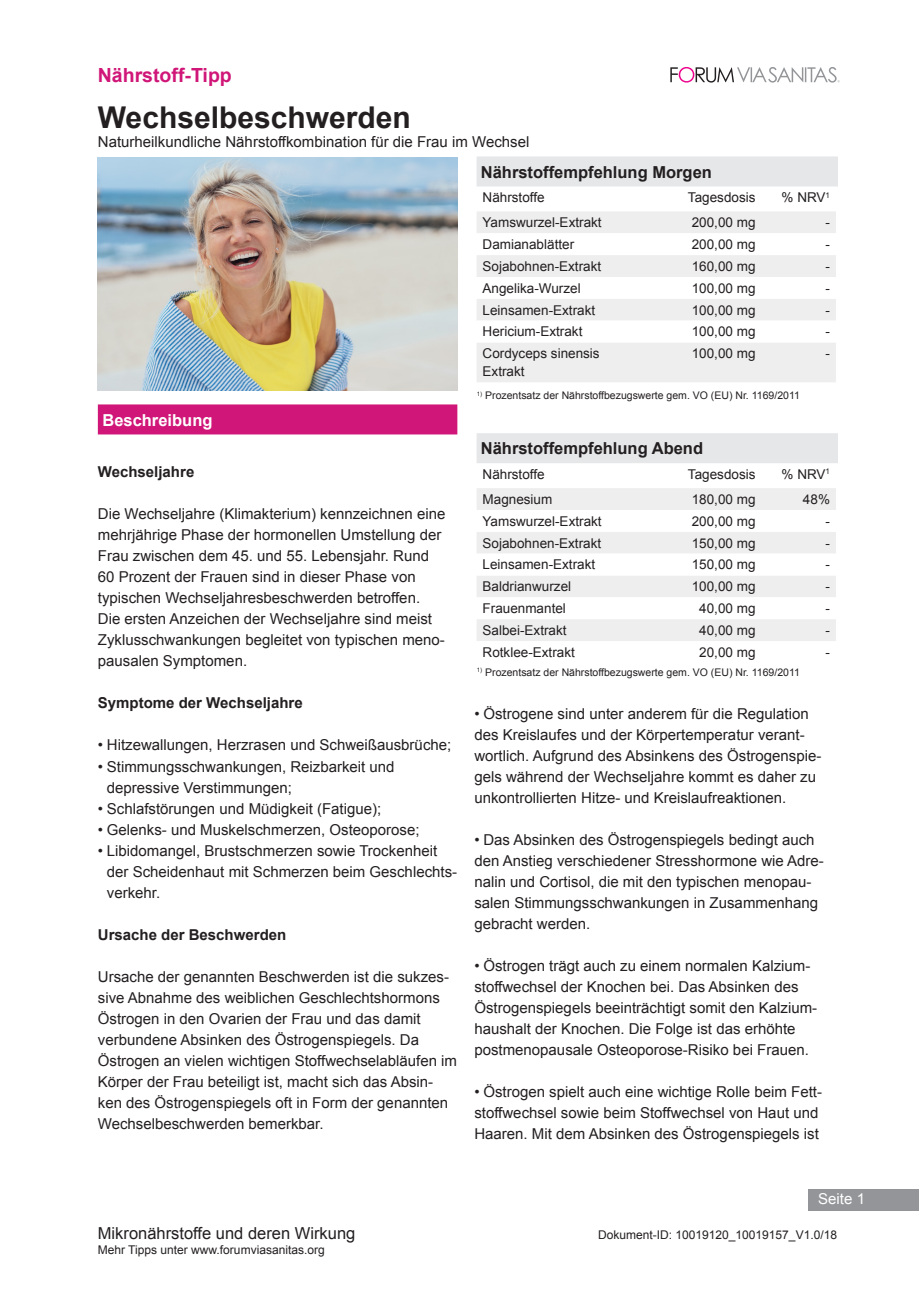
<style>
.page{position:relative;width:919px;height:1289px;background:#fff}
.page>*{position:absolute;margin:0;border:0;box-sizing:border-box;transform-origin:0 0}
.t1{font:700 30px "Arial";color:#231f20}
.t2{font:700 19.5px "Arial";color:#d01678}
.t3{font:700 16.5px "Arial";color:#231f20}
.t4{font:16.5px "Arial";color:#231f20}
.t5{font:700 16.5px "Arial";color:#fff}
.t6{font:15px/21px "Arial";color:#231f20}
.t7{font:700 15px "Arial";color:#231f20}
.t8{font:15px "Arial";color:#fff}
.t9{font:13.5px/18px "Arial";color:#231f20}
.t10{font:12px "Arial";color:#231f20}
.t11{font:10.5px "Arial";color:#231f20}
</style>
<div class="page">
<div style="left:808px;top:1188px;width:110px;height:22px;background:#939598"></div>
<svg style="left:670px;top:67px;width:169px;height:16px"></svg>
<div style="left:476px;top:156px;width:361px;height:30px;background:#e6e7e9"></div>
<div style="left:98px;top:404px;width:359px;height:30px;background:#d01678"></div>
<img style="left:98px;top:157px;width:359px;height:233px">
<div style="left:477px;top:212px;width:359px;height:170px;background:#eeeeef"></div>
<svg style="left:477px;top:233px;width:359px;height:109px"></svg>
<div style="left:476px;top:433px;width:361px;height:30px;background:#e6e7e9"></div>
<div style="left:477px;top:488px;width:359px;height:22px;background:#eeeeef"></div>
<svg style="left:477px;top:532px;width:359px;height:109px;fill:#eeeeef"></svg>
<h2 class="t2" style="left:98px;top:62px;width:135px">Nährstoff-Tipp</h2>
<h1 class="t1" style="left:98px;top:96px;width:314px">Wechselbeschwerden</h1>
<p class="t6" style="left:98px;top:131px;width:433px">Naturheilkundliche Nährstoffkombination für die Frau im Wechsel</p>
<p class="t3" style="left:481px;top:160px;width:232px">Nährstoffempfehlung Morgen</p>
<p class="t9" style="left:482px;top:188px;width:64px">Nährstoffe</p>
<p class="t9" style="left:688px;top:188px;width:69px">Tagesdosis</p>
<p class="t9" style="left:781px;top:188px;width:50px">% NRV<sup>1</sup></p>
<p class="t9" style="left:482px;top:213px;width:121px">Yamswurzel-Extrakt</p>
<p class="t9" style="left:691px;top:213px;width:65px">200,00 mg</p>
<p class="t9" style="left:825px;top:213px;width:6px">-</p>
<p class="t9" style="left:482px;top:235px;width:93px">Damianablätter</p>
<p class="t9" style="left:691px;top:235px;width:65px">200,00 mg</p>
<p class="t9" style="left:825px;top:235px;width:6px">-</p>
<p class="t9" style="left:482px;top:257px;width:120px">Sojabohnen-Extrakt</p>
<p class="t9" style="left:691px;top:257px;width:65px">160,00 mg</p>
<p class="t9" style="left:825px;top:257px;width:6px">-</p>
<p class="t9" style="left:482px;top:279px;width:100px">Angelika-Wurzel</p>
<p class="t9" style="left:691px;top:279px;width:65px">100,00 mg</p>
<p class="t9" style="left:825px;top:279px;width:6px">-</p>
<p class="t9" style="left:482px;top:301px;width:114px">Leinsamen-Extrakt</p>
<p class="t9" style="left:691px;top:301px;width:65px">100,00 mg</p>
<p class="t9" style="left:825px;top:301px;width:6px">-</p>
<p class="t9" style="left:482px;top:322px;width:101px">Hericium-Extrakt</p>
<p class="t9" style="left:691px;top:322px;width:65px">100,00 mg</p>
<p class="t9" style="left:825px;top:322px;width:6px">-</p>
<p class="t9" style="left:482px;top:344px;width:119px">Cordyceps sinensis<br>Extrakt</p>
<p class="t9" style="left:691px;top:344px;width:65px">100,00 mg</p>
<p class="t9" style="left:825px;top:344px;width:6px">-</p>
<p class="t5" style="left:102px;top:408px;width:112px">Beschreibung</p>
<p class="t7" style="left:98px;top:461px;width:98px">Wechseljahre</p>
<p class="t6" style="left:98px;top:503px;width:349px">Die Wechseljahre (Klimakterium) kennzeichnen eine mehrjährige Phase der hormonellen Umstellung der Frau zwischen dem 45. und 55. Lebensjahr. Rund 60 Prozent der Frauen sind in dieser Phase von typischen Wechseljahresbeschwerden betroffen.<br>Die ersten Anzeichen der Wechseljahre sind meist Zyklusschwankungen begleitet von typischen meno&shy;pausalen Symptomen.</p>
<p class="t7" style="left:98px;top:692px;width:206px">Symptome der Wechseljahre</p>
<p class="t6" style="left:98px;top:734px;width:355px">• Hitzewallungen, Herzrasen und Schweißausbrüche;</p>
<p class="t6" style="left:107px;top:755px;width:289px;text-indent:-9px">• Stimmungsschwankungen, Reizbarkeit und depressive Verstimmungen;</p>
<p class="t6" style="left:98px;top:797px;width:285px">• Schlafstörungen und Müdigkeit (Fatigue);</p>
<p class="t6" style="left:98px;top:818px;width:323px">• Gelenks- und Muskelschmerzen, Osteoporose;</p>
<p class="t6" style="left:107px;top:839px;width:352px;text-indent:-9px">• Libidomangel, Brustschmerzen sowie Trockenheit der Scheidenhaut mit Schmerzen beim Geschlechts&shy;verkehr.</p>
<p class="t7" style="left:98px;top:923px;width:190px">Ursache der Beschwerden</p>
<p class="t6" style="left:98px;top:965px;width:361px">Ursache der genannten Beschwerden ist die sukzes&shy;sive Abnahme des weiblichen Geschlechtshormons Östrogen in den Ovarien der Frau und das damit verbundene Absinken des Östrogenspiegels. Da Östrogen an vielen wichtigen Stoffwechselabläufen im Körper der Frau beteiligt ist, macht sich das Absin&shy;ken des Östrogenspiegels oft in Form der genannten Wechselbeschwerden bemerkbar.</p>
<p class="t11" style="left:477px;top:388px;width:324px"><sup>1)</sup> Prozentsatz der Nährstoffbezugswerte gem. VO (EU) Nr. 1169/2011</p>
<p class="t3" style="left:481px;top:437px;width:224px">Nährstoffempfehlung Abend</p>
<p class="t9" style="left:482px;top:465px;width:64px">Nährstoffe</p>
<p class="t9" style="left:688px;top:465px;width:69px">Tagesdosis</p>
<p class="t9" style="left:781px;top:465px;width:50px">% NRV<sup>1</sup></p>
<p class="t9" style="left:482px;top:490px;width:71px">Magnesium</p>
<p class="t9" style="left:691px;top:490px;width:65px">180,00 mg</p>
<p class="t9" style="left:802px;top:490px;width:29px">48%</p>
<p class="t9" style="left:482px;top:512px;width:121px">Yamswurzel-Extrakt</p>
<p class="t9" style="left:691px;top:512px;width:65px">200,00 mg</p>
<p class="t9" style="left:825px;top:512px;width:6px">-</p>
<p class="t9" style="left:482px;top:534px;width:120px">Sojabohnen-Extrakt</p>
<p class="t9" style="left:691px;top:534px;width:65px">150,00 mg</p>
<p class="t9" style="left:825px;top:534px;width:6px">-</p>
<p class="t9" style="left:482px;top:555px;width:114px">Leinsamen-Extrakt</p>
<p class="t9" style="left:691px;top:555px;width:65px">150,00 mg</p>
<p class="t9" style="left:825px;top:555px;width:6px">-</p>
<p class="t9" style="left:482px;top:577px;width:90px">Baldrianwurzel</p>
<p class="t9" style="left:691px;top:577px;width:65px">100,00 mg</p>
<p class="t9" style="left:825px;top:577px;width:6px">-</p>
<p class="t9" style="left:482px;top:599px;width:85px">Frauenmantel</p>
<p class="t9" style="left:699px;top:599px;width:58px">40,00 mg</p>
<p class="t9" style="left:825px;top:599px;width:6px">-</p>
<p class="t9" style="left:482px;top:621px;width:86px">Salbei-Extrakt</p>
<p class="t9" style="left:699px;top:621px;width:58px">40,00 mg</p>
<p class="t9" style="left:825px;top:621px;width:6px">-</p>
<p class="t9" style="left:482px;top:643px;width:94px">Rotklee-Extrakt</p>
<p class="t9" style="left:699px;top:643px;width:58px">20,00 mg</p>
<p class="t9" style="left:825px;top:643px;width:6px">-</p>
<p class="t11" style="left:477px;top:664px;width:324px"><sup>1)</sup> Prozentsatz der Nährstoffbezugswerte gem. VO (EU) Nr. 1169/2011</p>
<p class="t6" style="left:474px;top:703px;width:348px">• Östrogene sind unter anderem für die Regulation des Kreislaufes und der Körpertemperatur verant&shy;wortlich. Aufgrund des Absinkens des Östrogenspie&shy;gels während der Wechseljahre kommt es daher zu unkontrollierten Hitze- und Kreislaufreaktionen.</p>
<p class="t6" style="left:474px;top:829px;width:351px">• Das Absinken des Östrogenspiegels bedingt auch den Anstieg verschiedener Stresshormone wie Adre&shy;nalin und Cortisol, die mit den typischen menopau&shy;salen Stimmungsschwankungen in Zusammenhang gebracht werden.</p>
<p class="t6" style="left:474px;top:955px;width:344px">• Östrogen trägt auch zu einem normalen Kalzium&shy;stoffwechsel der Knochen bei. Das Absinken des Östrogenspiegels beeinträchtigt somit den Kalzium&shy;haushalt der Knochen. Die Folge ist das erhöhte postmenopausale Osteoporose-Risiko bei Frauen.</p>
<p class="t6" style="left:474px;top:1081px;width:349px">• Östrogen spielt auch eine wichtige Rolle beim Fett&shy;stoffwechsel sowie beim Stoffwechsel von Haut und<br>Haaren. Mit dem Absinken des Östrogenspiegels ist</p>
<p class="t4" style="left:98px;top:1222px;width:259px">Mikronährstoffe und deren Wirkung</p>
<p class="t10" style="left:98px;top:1241px;width:228px">Mehr Tipps unter www.forumviasanitas.org</p>
<p class="t8" style="left:818px;top:1188px;width:48px">Seite 1</p>
<p class="t10" style="left:598px;top:1226px;width:240px">Dokument-ID: 10019120_10019157_V1.0/18</p>
</div>
